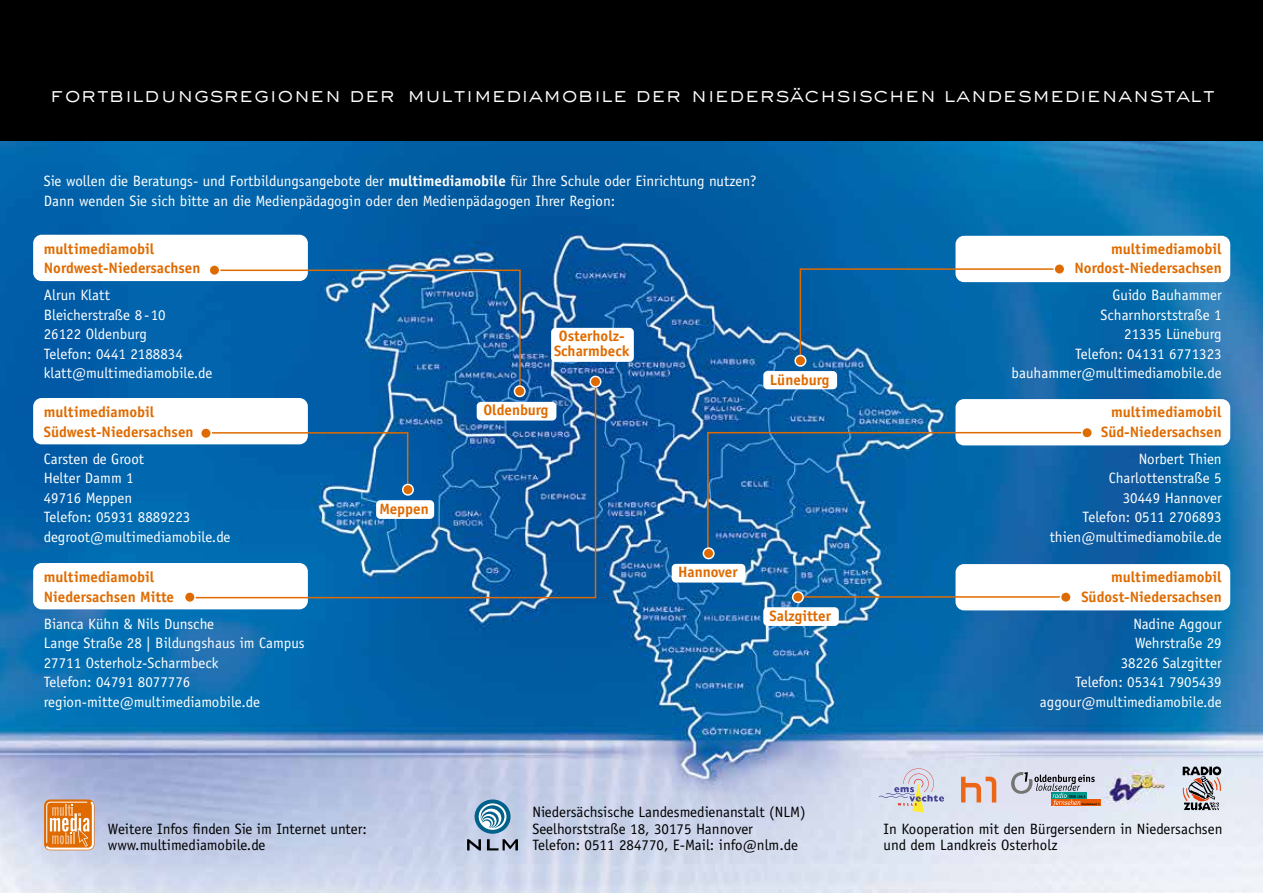
<style>
.page{position:relative;width:1263px;height:893px;background:#fff}
.page>*{position:absolute;margin:0;border:0;box-sizing:border-box;transform-origin:0 0}
.t1{font:300 21px "AT Sackers Gothic";color:#fff}
.t2{font:15px/19.5px "Officina Sans";color:#fff}
.t3{font:700 15px/19.5px "Officina Sans";color:#df6b00;text-align:right}
.t4{font:15px/16.5px "Officina Sans";color:#000}
.s1{font-weight:700}
</style>
<div class="page">
<img style="left:0;top:140px;width:1263px;height:753px">
<div style="left:0;top:0;width:1263px;height:140px;background:#000"></div>
<div style="left:955px;top:236px;width:275px;height:46px;background:#fff;border-radius:9px"></div>
<div style="left:763px;top:371px;width:74px;height:18px;background:#fff;border-radius:4px"></div>
<div style="left:763px;top:607px;width:76px;height:19px;background:#fff;border-radius:4px"></div>
<div style="left:672px;top:564px;width:73px;height:19px;background:#fff;border-radius:4px"></div>
<div style="left:551px;top:328px;width:83px;height:34px;background:#fff;border-radius:4px"></div>
<div style="left:33px;top:235px;width:275px;height:46px;background:#fff;border-radius:9px"></div>
<div style="left:955px;top:399px;width:275px;height:46px;background:#fff;border-radius:9px"></div>
<div style="left:33px;top:398px;width:275px;height:46px;background:#fff;border-radius:9px"></div>
<div style="left:955px;top:564px;width:275px;height:46px;background:#fff;border-radius:9px"></div>
<div style="left:33px;top:563px;width:275px;height:46px;background:#fff;border-radius:9px"></div>
<svg style="left:799px;top:268px;width:261px;height:95px"></svg>
<svg style="left:706px;top:431px;width:381px;height:124px"></svg>
<hr style="left:798px;top:596px;width:267px;height:2px;background:#df6b00">
<svg style="left:187px;top:381px;width:410px;height:218px"></svg>
<svg style="left:214px;top:269px;width:307px;height:127px"></svg>
<div style="left:590px;top:376px;width:11px;height:11px;background:#df6b00;border-radius:50%"></div>
<div style="left:589px;top:376px;width:12px;height:12px;border:2px solid #fff;border-radius:50%"></div>
<div style="left:795px;top:355px;width:11px;height:11px;background:#df6b00;border-radius:50%"></div>
<div style="left:794px;top:355px;width:12px;height:12px;border:2px solid #fff;border-radius:50%"></div>
<div style="left:1054px;top:264px;width:11px;height:10px;background:#df6b00;border-radius:50%"></div>
<div style="left:1053px;top:263px;width:12px;height:12px;border:2px solid #fff;border-radius:50%"></div>
<div style="left:1082px;top:427px;width:10px;height:11px;background:#df6b00;border-radius:50%"></div>
<div style="left:1081px;top:427px;width:12px;height:12px;border:2px solid #fff;border-radius:50%"></div>
<div style="left:703px;top:548px;width:11px;height:11px;background:#df6b00;border-radius:50%"></div>
<div style="left:703px;top:547px;width:12px;height:12px;border:2px solid #fff;border-radius:50%"></div>
<div style="left:1060px;top:592px;width:11px;height:10px;background:#df6b00;border-radius:50%"></div>
<div style="left:1060px;top:591px;width:12px;height:12px;border:2px solid #fff;border-radius:50%"></div>
<div style="left:793px;top:592px;width:10px;height:10px;background:#df6b00;border-radius:50%"></div>
<div style="left:792px;top:591px;width:12px;height:12px;border:2px solid #fff;border-radius:50%"></div>
<div style="left:185px;top:592px;width:10px;height:10px;background:#df6b00;border-radius:50%"></div>
<div style="left:184px;top:591px;width:12px;height:12px;border:2px solid #fff;border-radius:50%"></div>
<div style="left:514px;top:386px;width:11px;height:10px;background:#df6b00;border-radius:50%"></div>
<div style="left:514px;top:385px;width:12px;height:12px;border:2px solid #fff;border-radius:50%"></div>
<div style="left:209px;top:265px;width:11px;height:10px;background:#df6b00;border-radius:50%"></div>
<div style="left:208px;top:264px;width:12px;height:12px;border:2px solid #fff;border-radius:50%"></div>
<div style="left:403px;top:484px;width:10px;height:11px;background:#df6b00;border-radius:50%"></div>
<div style="left:402px;top:484px;width:12px;height:12px;border:2px solid #fff;border-radius:50%"></div>
<div style="left:201px;top:428px;width:10px;height:10px;background:#df6b00;border-radius:50%"></div>
<div style="left:200px;top:427px;width:12px;height:12px;border:2px solid #fff;border-radius:50%"></div>
<svg style="left:1099px;top:799px;width:2px;height:7px"></svg>
<svg style="left:1011px;top:772px;width:88px;height:34px"></svg>
<svg style="left:879px;top:768px;width:65px;height:45px"></svg>
<svg style="left:1182px;top:766px;width:39px;height:44px"></svg>
<svg style="left:961px;top:777px;width:35px;height:25px"></svg>
<div style="left:44px;top:799px;width:51px;height:51px;background:#df6b00;border-radius:6px"></div>
<svg style="left:46px;top:801px;width:48px;height:49px"></svg>
<svg style="left:467px;top:839px;width:14px;height:11px"></svg>
<svg style="left:487px;top:839px;width:31px;height:11px"></svg>
<svg style="left:475px;top:799px;width:36px;height:35px"></svg>
<svg style="left:479px;top:803px;width:27px;height:27px"></svg>
<svg style="left:481px;top:805px;width:23px;height:23px"></svg>
<h1 class="t1" style="left:50px;top:80px;width:1166px">fortbildungsregionen der multimediamobile der niedersächsischen landesmedienanstalt</h1>
<p class="t2" style="left:44px;top:171px;width:714px">Sie wollen die Beratungs- und Fortbildungsangebote der <span class="s1">multimediamobile</span> für Ihre Schule oder Einrichtung nutzen?<br>Dann wenden Sie sich bitte an die Medienpädagogin oder den Medienpädagogen Ihrer Region:</p>
<p class="t3" style="left:44px;top:239px;width:158px;text-align:left">multimediamobil<br>Nordwest-Niedersachsen</p>
<p class="t2" style="left:44px;top:285px;width:170px">Alrun Klatt<br>Bleicherstraße 8 - 10<br>26122 Oldenburg<br>Telefon: 0441 2188834 klatt@multimediamobile.de</p>
<p class="t3" style="left:44px;top:402px;width:151px;text-align:left">multimediamobil<br>Südwest-Niedersachsen</p>
<p class="t2" style="left:44px;top:449px;width:188px">Carsten de Groot<br>Helter Damm 1<br>49716 Meppen<br>Telefon: 05931 8889223 degroot@multimediamobile.de</p>
<p class="t3" style="left:44px;top:567px;width:132px;text-align:left">multimediamobil<br>Niedersachsen Mitte</p>
<p class="t2" style="left:44px;top:614px;width:263px">Bianca Kühn &amp; Nils Dunsche<br>Lange Straße 28 | Bildungshaus im Campus<br>27711 Osterholz-Scharmbeck<br>Telefon: 04791 8077776 region-mitte@multimediamobile.de</p>
<p class="t3" style="left:379px;top:499px;width:51px">Meppen</p>
<p class="t3" style="left:554px;top:329px;width:77px;line-height:15px;text-align:center">Osterholz-<br>Scharmbeck</p>
<p class="t3" style="left:483px;top:400px;width:67px">Oldenburg</p>
<p class="t3" style="left:678px;top:562px;width:61px">Hannover</p>
<p class="t3" style="left:770px;top:370px;width:61px">Lüneburg</p>
<p class="t3" style="left:769px;top:606px;width:63px">Salzgitter</p>
<p class="t4" style="left:108px;top:821px;width:261px">Weitere Infos finden Sie im Internet unter: www.multimediamobile.de</p>
<p class="t4" style="left:532px;top:804px;width:275px">Niedersächsische Landesmedienanstalt (NLM)<br>Seelhorststraße 18, 30175 Hannover<br>Telefon: 0511 284770, E-Mail: info@nlm.de</p>
<p class="t3" style="left:1074px;top:239px;width:149px">multimediamobil<br>Nordost-Niedersachsen</p>
<p class="t2" style="left:1012px;top:285px;width:212px;text-align:right">Guido Bauhammer<br>Scharnhorststraße 1<br>21335 Lüneburg<br>Telefon: 04131 6771323 bauhammer@multimediamobile.de</p>
<p class="t3" style="left:1101px;top:402px;width:122px">multimediamobil<br>Süd-Niedersachsen</p>
<p class="t2" style="left:1050px;top:449px;width:174px;text-align:right">Norbert Thien<br>Charlottenstraße 5<br>30449 Hannover<br>Telefon: 0511 2706893 thien@multimediamobile.de</p>
<p class="t3" style="left:1081px;top:567px;width:142px">multimediamobil<br>Südost-Niedersachsen</p>
<p class="t2" style="left:1040px;top:614px;width:183px;text-align:right">Nadine Aggour<br>Wehrstraße 29<br>38226 Salzgitter<br>Telefon: 05341 7905439 aggour@multimediamobile.de</p>
<p class="t4" style="left:884px;top:821px;width:340px">In Kooperation mit den Bürgersendern in Niedersachsen und dem Landkreis Osterholz</p>
</div>
